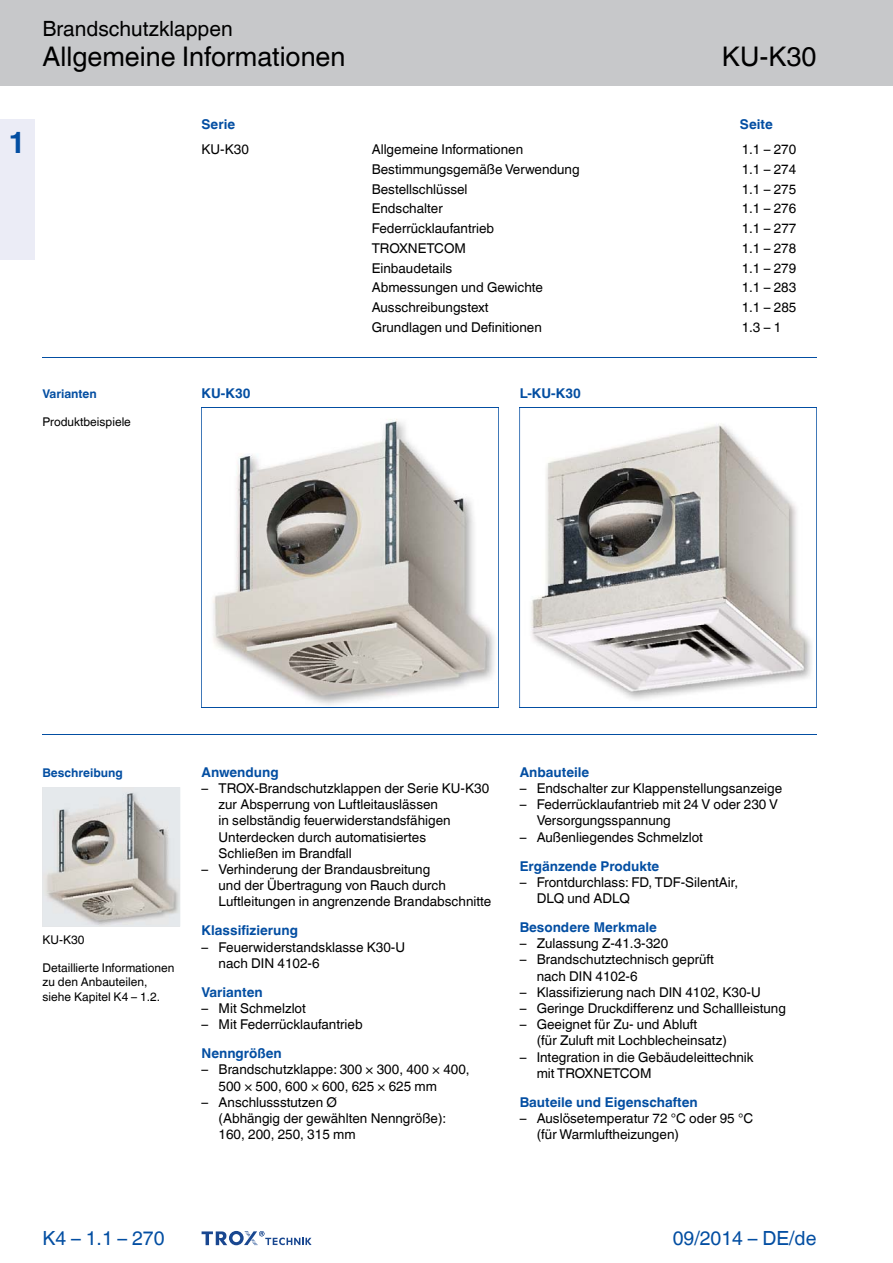
<style>
.page{position:relative;width:893px;height:1263px;background:#fff}
.page>*{position:absolute;margin:0;border:0;box-sizing:border-box;transform-origin:0 0}
.t1{font:700 30px "TROX Helvetica";color:#034ea2}
.t2{font:27px "TROX Helvetica";color:#000}
.t3{font:21px "TROX Helvetica";color:#000}
.t4{font:19.5px "TROX Helvetica";color:#034ea2}
.t5{font:13.5px/16.2px "TROX Helvetica";color:#000}
.t6{font:700 13.5px "TROX Helvetica";color:#034ea2}
.t7{font:12px/14.4px "TROX Helvetica";color:#000}
.t8{font:700 12px "TROX Helvetica";color:#034ea2}
</style>
<div class="page">
<div style="left:0;top:0;width:893px;height:85px;background:#c7c8ca"></div>
<div style="left:0;top:119px;width:34px;height:140px;background:#ebecf6"></div>
<hr style="left:43px;top:357px;width:773px;height:1px;background:#034ea2">
<hr style="left:43px;top:734px;width:773px;height:1px;background:#034ea2">
<svg style="left:202px;top:1231px;width:110px;height:15px"></svg>
<img style="left:43px;top:787px;width:137px;height:139px">
<img style="left:213px;top:419px;width:282px;height:286px">
<img style="left:520px;top:412px;width:292px;height:292px">
<hr style="left:201px;top:407px;width:1px;height:301px;background:#034ea2">
<hr style="left:498px;top:407px;width:1px;height:301px;background:#034ea2">
<hr style="left:201px;top:407px;width:297px;height:1px;background:#034ea2">
<hr style="left:201px;top:707px;width:297px;height:1px;background:#034ea2">
<hr style="left:519px;top:407px;width:1px;height:301px;background:#034ea2">
<hr style="left:816px;top:407px;width:1px;height:301px;background:#034ea2">
<hr style="left:519px;top:407px;width:297px;height:1px;background:#034ea2">
<hr style="left:519px;top:707px;width:297px;height:1px;background:#034ea2">
<h1 class="t1" style="left:8px;top:118px;width:19px">1</h1>
<h3 class="t3" style="left:43px;top:12px;width:192px">Brandschutzklappen</h3>
<h2 class="t2" style="left:43px;top:35px;width:304px">Allgemeine Informationen</h2>
<h2 class="t2" style="left:722px;top:35px;width:96px">KU-K30</h2>
<p class="t8" style="left:43px;top:384px;width:56px">Varianten</p>
<p class="t7" style="left:43px;top:414px;width:90px">Produktbeispiele</p>
<p class="t6" style="left:202px;top:113px;width:35px">Serie</p>
<p class="t5" style="left:202px;top:140px;width:49px">KU-K30</p>
<p class="t5" style="left:372px;top:140px;width:153px">Allgemeine Informationen</p>
<p class="t5" style="left:742px;top:140px;width:56px">1.1 – 270</p>
<p class="t5" style="left:372px;top:160px;width:209px">Bestimmungsgemäße Verwendung</p>
<p class="t5" style="left:742px;top:160px;width:56px">1.1 – 274</p>
<p class="t5" style="left:372px;top:179px;width:97px">Bestellschlüssel</p>
<p class="t5" style="left:742px;top:179px;width:56px">1.1 – 275</p>
<p class="t5" style="left:372px;top:199px;width:73px">Endschalter</p>
<p class="t5" style="left:742px;top:199px;width:56px">1.1 – 276</p>
<p class="t5" style="left:372px;top:219px;width:124px">Federrücklaufantrieb</p>
<p class="t5" style="left:742px;top:219px;width:56px">1.1 – 277</p>
<p class="t5" style="left:372px;top:239px;width:96px">TROXNETCOM</p>
<p class="t5" style="left:742px;top:239px;width:56px">1.1 – 278</p>
<p class="t5" style="left:372px;top:258px;width:82px">Einbaudetails</p>
<p class="t5" style="left:742px;top:258px;width:56px">1.1 – 279</p>
<p class="t5" style="left:372px;top:278px;width:173px">Abmessungen und Gewichte</p>
<p class="t5" style="left:742px;top:278px;width:56px">1.1 – 283</p>
<p class="t5" style="left:372px;top:298px;width:118px">Ausschreibungstext</p>
<p class="t5" style="left:742px;top:298px;width:56px">1.1 – 285</p>
<p class="t5" style="left:372px;top:317px;width:172px">Grundlagen und Definitionen</p>
<p class="t5" style="left:742px;top:317px;width:41px">1.3 – 1</p>
<p class="t6" style="left:740px;top:113px;width:34px">Seite</p>
<p class="t6" style="left:202px;top:382px;width:51px">KU-K30</p>
<p class="t6" style="left:520px;top:382px;width:63px">L-KU-K30</p>
<p class="t8" style="left:43px;top:763px;width:82px">Beschreibung</p>
<p class="t7" style="left:43px;top:931px;width:44px">KU-K30</p>
<p class="t7" style="left:43px;top:959px;width:133px">Detaillierte Informationen zu den Anbauteilen, siehe Kapitel K4 – 1.2.</p>
<p class="t6" style="left:202px;top:761px;width:79px">Anwendung</p>
<p class="t5" style="left:219px;top:779px;width:272px;text-indent:-17px">– TROX-Brandschutzklappen der Serie KU-K30 zur Absperrung von Luftleitauslässen<br>in selbständig feuerwiderstandsfähigen Unterdecken durch automatisiertes Schließen im Brandfall</p>
<p class="t5" style="left:219px;top:860px;width:274px;text-indent:-17px">– Verhinderung der Brandausbreitung<br>und der Übertragung von Rauch durch<br>Luftleitungen in angrenzende Brandabschnitte</p>
<p class="t6" style="left:202px;top:920px;width:98px">Klassifizierung</p>
<p class="t5" style="left:219px;top:937px;width:188px;text-indent:-17px">– Feuerwiderstandsklasse K30-U nach DIN 4102-6</p>
<p class="t6" style="left:202px;top:981px;width:63px">Varianten</p>
<p class="t5" style="left:202px;top:999px;width:106px">– Mit Schmelzlot</p>
<p class="t5" style="left:202px;top:1015px;width:163px">– Mit Federrücklaufantrieb</p>
<p class="t6" style="left:202px;top:1042px;width:82px">Nenngrößen</p>
<p class="t5" style="left:219px;top:1060px;width:253px;text-indent:-17px">– Brandschutzklappe: 300 × 300, 400 × 400,<br>500 × 500, 600 × 600, 625 × 625 mm</p>
<p class="t5" style="left:219px;top:1092px;width:229px;text-indent:-17px">– Anschlussstutzen Ø<br>(Abhängig der gewählten Nenngröße):<br>160, 200, 250, 315 mm</p>
<p class="t6" style="left:520px;top:761px;width:71px">Anbauteile</p>
<p class="t5" style="left:520px;top:779px;width:264px">– Endschalter zur Klappenstellungsanzeige</p>
<p class="t5" style="left:537px;top:795px;width:243px;text-indent:-17px">– Federrücklaufantrieb mit 24 V oder 230 V<br>Versorgungsspannung</p>
<p class="t5" style="left:520px;top:827px;width:185px">– Außenliegendes Schmelzlot</p>
<p class="t6" style="left:520px;top:855px;width:141px">Ergänzende Produkte</p>
<p class="t5" style="left:537px;top:873px;width:203px;text-indent:-17px">– Frontdurchlass: FD, TDF-SilentAir,<br>DLQ und ADLQ</p>
<p class="t6" style="left:520px;top:916px;width:139px">Besondere Merkmale</p>
<p class="t5" style="left:520px;top:934px;width:150px">– Zulassung Z-41.3-320</p>
<p class="t5" style="left:537px;top:950px;width:179px;text-indent:-17px">– Brandschutztechnisch geprüft nach DIN 4102- 6</p>
<p class="t5" style="left:520px;top:983px;width:243px">– Klassifizierung nach DIN 4102, K30-U</p>
<p class="t5" style="left:520px;top:999px;width:268px">– Geringe Druckdifferenz und Schallleistung</p>
<p class="t5" style="left:537px;top:1015px;width:192px;text-indent:-17px">– Geeignet für Zu- und Abluft<br>(für Zuluft mit Lochblecheinsatz)</p>
<p class="t5" style="left:537px;top:1047px;width:218px;text-indent:-17px">– Integration in die Gebäudeleittechnik mit TROXNETCOM</p>
<p class="t6" style="left:520px;top:1091px;width:180px">Bauteile und Eigenschaften</p>
<p class="t5" style="left:537px;top:1109px;width:218px;text-indent:-17px">– Auslösetemperatur 72 °C oder 95 °C (für Warmluftheizungen)</p>
<h3 class="t4" style="left:43px;top:1222px;width:124px">K4 – 1.1 – 270</h3>
<h3 class="t4" style="left:673px;top:1222px;width:145px">09/2014 – DE/de</h3>
</div>
